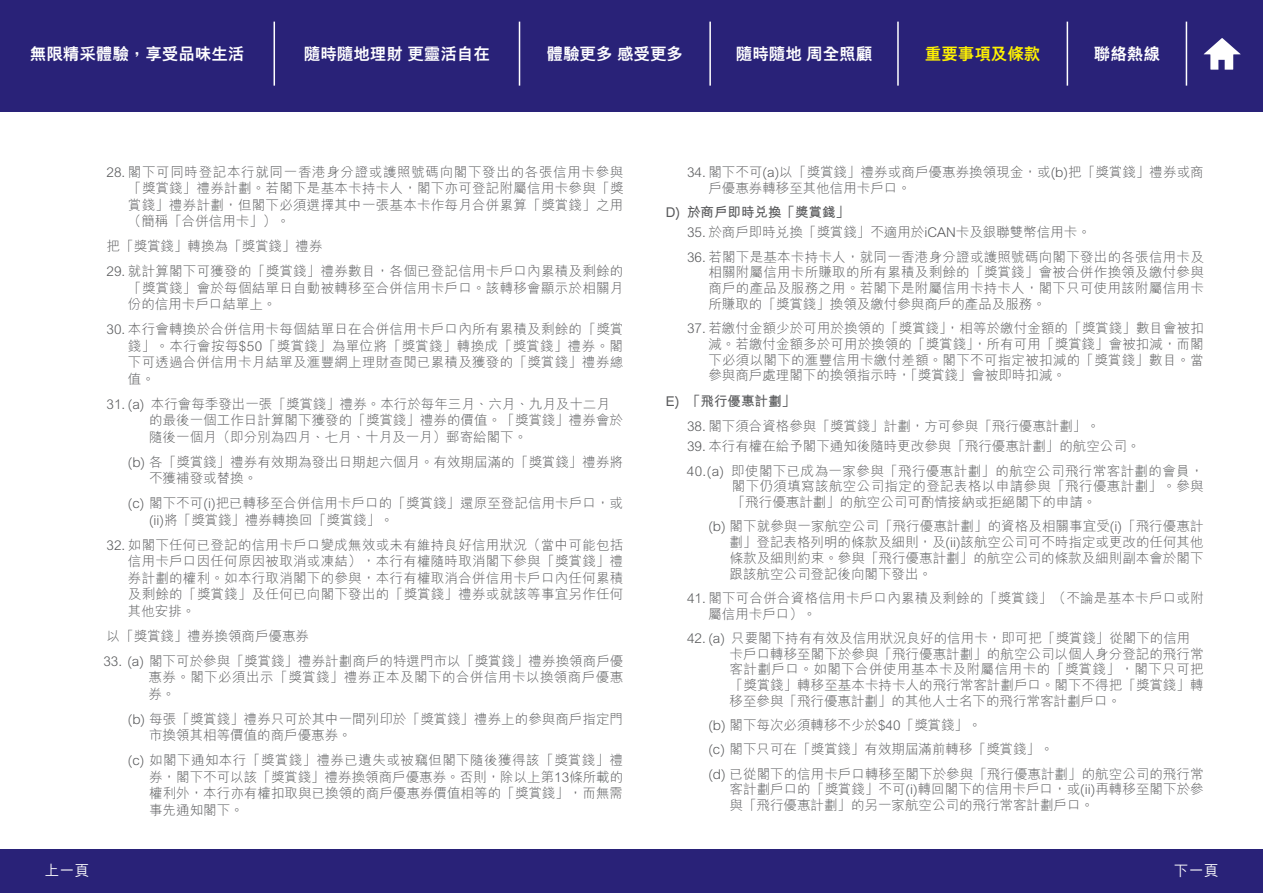
<style>
.page{position:relative;width:1263px;height:893px;background:#fff}
.page>*{position:absolute;margin:0;border:0;box-sizing:border-box;transform-origin:0 0}
.t1{font:800 16.5px "M Hei H Kfor HSBC";color:#fff}
.t2{font:800 16.5px "M Hei H Kfor HSBC";color:#fff200}
.t3{font:500 15px "M Hei H Kfor HSBC";color:#fff}
.t4{font:300 13.5px/16.5px "M Hei H Kfor HSBC";letter-spacing:.005em;color:#58595b;text-align:justify}
.t5{font:300 13.5px/24.3px "M Hei H Kfor HSBC";letter-spacing:.03em;color:#58595b}
.t6{font:700 13.5px "M Hei H Kfor HSBC";color:#58595b}
</style>
<div class="page">
<div style="left:0;top:0;width:1263px;height:112px;background:#292278"></div>
<div style="left:0;top:849px;width:1263px;height:44px;background:#292278"></div>
<svg style="left:1203px;top:38px;width:38px;height:32px"></svg>
<hr style="left:274px;top:22px;width:1px;height:64px;background:#fff">
<hr style="left:519px;top:22px;width:1px;height:64px;background:#fff">
<hr style="left:709px;top:22px;width:2px;height:64px;background:#fff">
<hr style="left:897px;top:22px;width:2px;height:64px;background:#fff">
<hr style="left:1066px;top:22px;width:2px;height:64px;background:#fff">
<hr style="left:1186px;top:22px;width:1px;height:64px;background:#fff">
<p class="t1" style="left:30px;top:45px;width:216px">無限精采體驗，享受品味生活</p>
<p class="t1" style="left:304px;top:45px;width:187px">隨時隨地理財 更靈活自在</p>
<p class="t1" style="left:547px;top:45px;width:138px">體驗更多 感受更多</p>
<p class="t1" style="left:736px;top:45px;width:138px">隨時隨地 周全照顧</p>
<p class="t2" style="left:925px;top:45px;width:117px">重要事項及條款</p>
<p class="t1" style="left:1094px;top:45px;width:67px">聯絡熱線</p>
<p class="t4" style="left:128px;top:164px;width:497px;text-indent:-21px">28. 閣下可同時登記本行就同一香港身分證或護照號碼向閣下發出的各張信用卡參與「獎賞錢」禮券計劃。若閣下是基本卡持卡人，閣下亦可登記附屬信用卡參與「獎賞錢」禮券計劃，但閣下必須選擇其中一張基本卡作每月合併累算「獎賞錢」之用（簡稱「合併信用卡」）。</p>
<p class="t4" style="left:107px;top:238px;width:218px">把「獎賞錢」轉換為「獎賞錢」禮券</p>
<p class="t4" style="left:128px;top:263px;width:497px;text-indent:-21px">29. 就計算閣下可獲發的「獎賞錢」禮券數目，各個已登記信用卡戶口內累積及剩餘的「獎賞錢」會於每個結單日自動被轉移至合併信用卡戶口。該轉移會顯示於相關月份的信用卡戶口結單上。</p>
<p class="t4" style="left:128px;top:321px;width:497px;text-indent:-21px">30. 本行會轉換於合併信用卡每個結單日在合併信用卡戶口內所有累積及剩餘的「獎賞錢」。本行會按每$50「獎賞錢」為單位將「獎賞錢」轉換成「獎賞錢」禮券。閣下可透過合併信用卡月結單及滙豐網上理財查閱已累積及獲發的「獎賞錢」禮券總值。</p>
<p class="t4" style="left:149px;top:395px;width:475px;text-align:left;text-indent:-43px">31. (a) 本行會每季發出一張「獎賞錢」禮券。本行於每年三月、六月、九月及十二月的最後一個工作日計算閣下獲發的「獎賞錢」禮券的價值。「獎賞錢」禮券會於隨後一個月（即分別為四月、七月、十月及一月）郵寄給閣下。</p>
<p class="t4" style="left:149px;top:453px;width:475px;text-indent:-21px">(b) 各「獎賞錢」禮券有效期為發出日期起六個月。有效期屆滿的「獎賞錢」禮券將不獲補發或替換。</p>
<p class="t4" style="left:149px;top:495px;width:475px;text-indent:-21px">(c) 閣下不可(i)把已轉移至合併信用卡戶口的「獎賞錢」還原至登記信用卡戶口，或(ii)將「獎賞錢」禮券轉換回「獎賞錢」。</p>
<p class="t4" style="left:128px;top:536px;width:497px;text-indent:-21px">32. 如閣下任何已登記的信用卡戶口變成無效或未有維持良好信用狀況（當中可能包括信用卡戶口因任何原因被取消或凍結），本行有權隨時取消閣下參與「獎賞錢」禮券計劃的權利。如本行取消閣下的參與，本行有權取消合併信用卡戶口內任何累積及剩餘的「獎賞錢」及任何已向閣下發出的「獎賞錢」禮券或就該等事宜另作任何其他安排。</p>
<p class="t4" style="left:107px;top:627px;width:204px">以「獎賞錢」禮券換領商戶優惠券</p>
<p class="t4" style="left:148px;top:652px;width:477px;text-indent:-45px">33. (a) 閣下可於參與「獎賞錢」禮券計劃商戶的特選門市以「獎賞錢」禮券換領商戶優惠券。閣下必須出示「獎賞錢」禮券正本及閣下的合併信用卡以換領商戶優惠券。</p>
<p class="t4" style="left:149px;top:710px;width:475px;text-indent:-21px">(b) 每張「獎賞錢」禮券只可於其中一間列印於「獎賞錢」禮券上的參與商戶指定門市換領其相等價值的商戶優惠券。</p>
<p class="t4" style="left:149px;top:752px;width:476px;text-indent:-21px">(c) 如閣下通知本行「獎賞錢」禮券已遺失或被竊但閣下隨後獲得該「獎賞錢」禮券，閣下不可以該「獎賞錢」禮券換領商戶優惠券。否則，除以上第13條所載的權利外，本行亦有權扣取與已換領的商戶優惠券價值相等的「獎賞錢」，而無需事先通知閣下。</p>
<p class="t4" style="left:708px;top:164px;width:497px;line-height:15.8px;text-indent:-21px">34. 閣下不可(a)以「獎賞錢」禮券或商戶優惠券換領現金，或(b)把「獎賞錢」禮券或商戶優惠券轉移至其他信用卡戶口。</p>
<p class="t6" style="left:666px;top:202px;width:185px">D) 於商戶即時兌換「獎賞錢」</p>
<p class="t4" style="left:687px;top:224px;width:405px">35. 於商戶即時兌換「獎賞錢」不適用於iCAN卡及銀聯雙幣信用卡。</p>
<p class="t4" style="left:708px;top:249px;width:497px;line-height:15.8px;text-indent:-21px">36. 若閣下是基本卡持卡人，就同一香港身分證或護照號碼向閣下發出的各張信用卡及相關附屬信用卡所賺取的所有累積及剩餘的「獎賞錢」會被合併作換領及繳付參與商戶的產品及服務之用。若閣下是附屬信用卡持卡人，閣下只可使用該附屬信用卡所賺取的「獎賞錢」換領及繳付參與商戶的產品及服務。</p>
<p class="t4" style="left:708px;top:320px;width:497px;line-height:15.8px;text-indent:-21px">37. 若繳付金額少於可用於換領的「獎賞錢」，相等於繳付金額的「獎賞錢」數目會被扣減。若繳付金額多於可用於換領的「獎賞錢」，所有可用「獎賞錢」會被扣減，而閣下必須以閣下的滙豐信用卡繳付差額。閣下不可指定被扣減的「獎賞錢」數目。當參與商戶處理閣下的換領指示時，「獎賞錢」會被即時扣減。</p>
<p class="t6" style="left:666px;top:392px;width:131px">E) 「飛行優惠計劃」</p>
<p class="t4" style="left:687px;top:417px;width:414px">38. 閣下須合資格參與「獎賞錢」計劃，方可參與「飛行優惠計劃」。</p>
<p class="t5" style="left:687px;top:434px;width:518px">39. 本行有權在給予閣下通知後隨時更改參與「飛行優惠計劃」的航空公司。<br>40.(a) 即使閣下已成為一家參與「飛行優惠計劃」的航空公司飛行常客計劃的會員，</p>
<p class="t5" style="left:732px;top:478px;width:473px;line-height:15.8px">閣下仍須填寫該航空公司指定的登記表格以申請參與「飛行優惠計劃」。參與「飛行優惠計劃」的航空公司可酌情接納或拒絕閣下的申請。</p>
<p class="t4" style="left:730px;top:518px;width:475px;line-height:15.8px;text-indent:-21px">(b) 閣下就參與一家航空公司「飛行優惠計劃」的資格及相關事宜受(i)「飛行優惠計劃」登記表格列明的條款及細則，及(ii)該航空公司可不時指定或更改的任何其他條款及細則約束。參與「飛行優惠計劃」的航空公司的條款及細則副本會於閣下跟該航空公司登記後向閣下發出。</p>
<p class="t4" style="left:708px;top:590px;width:497px;line-height:15.8px;text-indent:-21px">41. 閣下可合併合資格信用卡戶口內累積及剩餘的「獎賞錢」（不論是基本卡戶口或附屬信用卡戶口）。</p>
<p class="t4" style="left:730px;top:630px;width:476px;line-height:15.8px;text-align:left;text-indent:-43px">42. (a) 只要閣下持有有效及信用狀況良好的信用卡，即可把「獎賞錢」從閣下的信用卡戶口轉移至閣下於參與「飛行優惠計劃」的航空公司以個人身分登記的飛行常客計劃戶口。如閣下合併使用基本卡及附屬信用卡的「獎賞錢」，閣下只可把「獎賞錢」轉移至基本卡持卡人的飛行常客計劃戶口。閣下不得把「獎賞錢」轉移至參與「飛行優惠計劃」的其他人士名下的飛行常客計劃戶口。</p>
<p class="t4" style="left:708px;top:713px;width:497px;line-height:24.3px;text-align:left">(b) 閣下每次必須轉移不少於$40「獎賞錢」。<br>(c) 閣下只可在「獎賞錢」有效期屆滿前轉移「獎賞錢」。<br>(d) 已從閣下的信用卡戶口轉移至閣下於參與「飛行優惠計劃」的航空公司的飛行常</p>
<p class="t4" style="left:730px;top:781px;width:476px;line-height:15.8px">客計劃戶口的「獎賞錢」不可(i)轉回閣下的信用卡戶口，或(ii)再轉移至閣下於參與「飛行優惠計劃」的另一家航空公司的飛行常客計劃戶口。</p>
<p class="t3" style="left:45px;top:860px;width:47px">上一頁</p>
<p class="t3" style="left:1174px;top:860px;width:46px">下一頁</p>
</div>
